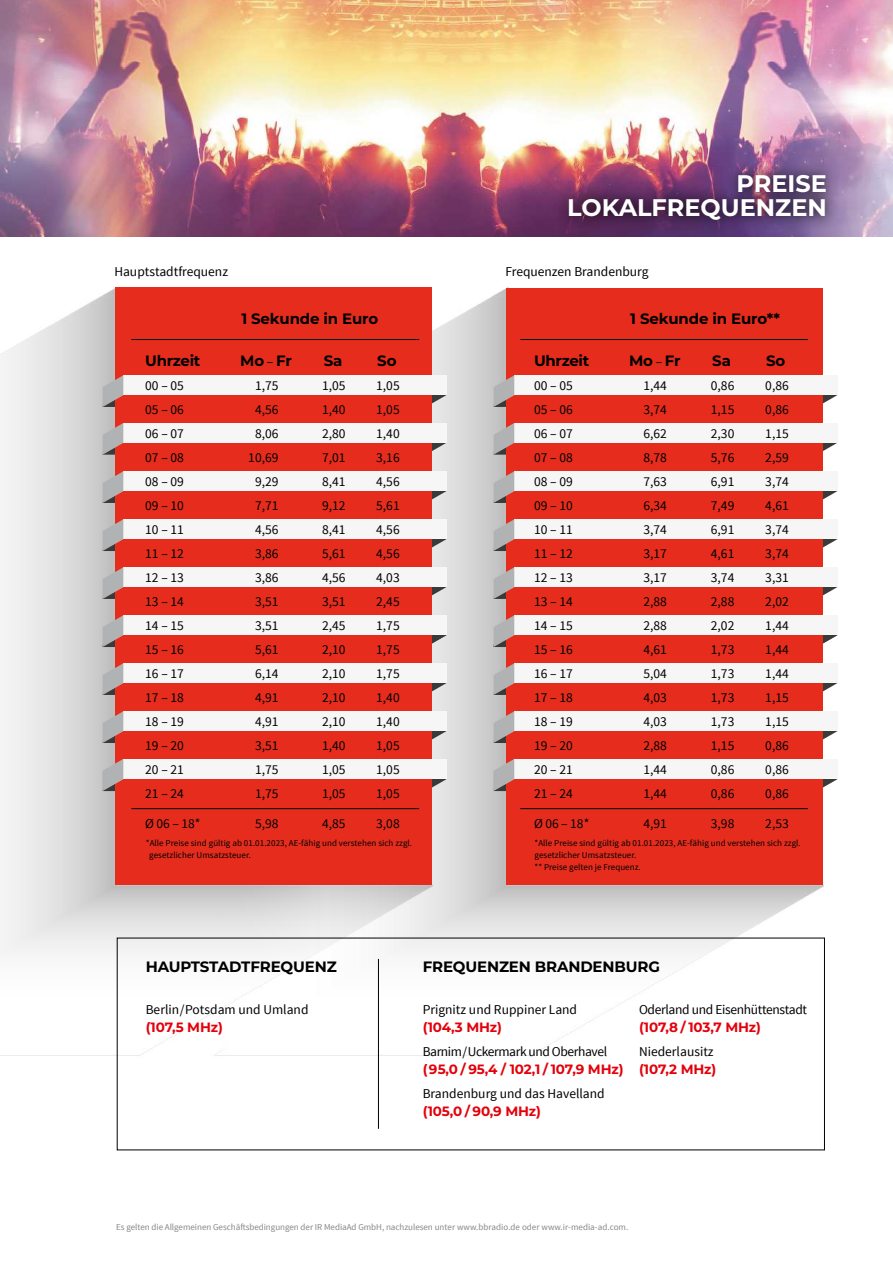
<style>
.page{position:relative;width:893px;height:1263px;background:#fff}
.page>*{position:absolute;margin:0;border:0;box-sizing:border-box;transform-origin:0 0}
.t1{font:700 24px/24px "Montserrat";color:#fff;text-align:right}
.t2{font:700 15px "Montserrat";letter-spacing:-.01em;color:#000}
.t3{font:13.5px/24px "Source Sans Pro";color:#000;text-align:justify}
.t4{font:700 13.5px "Montserrat";letter-spacing:-.01em;color:#e3000b}
.t5{font:13.5px "Source Sans Pro";letter-spacing:-.03em;color:#000}
.t6{font:13.5px "Source Sans Pro";letter-spacing:-.025em;color:#000}
.t7{font:9px/12px "Source Sans Pro";letter-spacing:.005em;color:#000}
.t8{font:9px "Source Sans Pro";letter-spacing:-.005em;color:#868786}
.s1{font-family:"Source Sans Pro";font-weight:400;font-size:13.5px}
</style>
<div class="page">
<img style="left:0;top:287px;width:158px;height:864px">
<img style="left:158px;top:287px;width:665px;height:864px">
<img style="left:0;top:0;width:893px;height:237px">
<svg style="left:432px;top:395px;width:14px;height:12px"></svg>
<svg style="left:823px;top:395px;width:14px;height:9px"></svg>
<svg style="left:432px;top:539px;width:14px;height:12px"></svg>
<svg style="left:823px;top:539px;width:14px;height:9px"></svg>
<svg style="left:432px;top:443px;width:14px;height:12px"></svg>
<svg style="left:823px;top:443px;width:14px;height:8px"></svg>
<svg style="left:432px;top:587px;width:14px;height:12px"></svg>
<svg style="left:823px;top:587px;width:14px;height:9px"></svg>
<svg style="left:432px;top:683px;width:14px;height:12px"></svg>
<svg style="left:823px;top:683px;width:14px;height:9px"></svg>
<svg style="left:432px;top:779px;width:14px;height:12px"></svg>
<svg style="left:823px;top:779px;width:14px;height:9px"></svg>
<svg style="left:432px;top:491px;width:14px;height:12px"></svg>
<svg style="left:823px;top:491px;width:14px;height:9px"></svg>
<svg style="left:432px;top:635px;width:14px;height:12px"></svg>
<svg style="left:823px;top:635px;width:14px;height:9px"></svg>
<svg style="left:432px;top:731px;width:14px;height:12px"></svg>
<svg style="left:823px;top:731px;width:14px;height:9px"></svg>
<div style="left:116px;top:288px;width:316px;height:597px;background:#e62d1d"></div>
<div style="left:507px;top:288px;width:316px;height:596px;background:#e62d1d"></div>
<div style="left:123px;top:375px;width:323px;height:20px;background:#f6f6f6"></div>
<svg style="left:103px;top:375px;width:20px;height:32px"></svg>
<div style="left:514px;top:375px;width:323px;height:20px;background:#f6f6f6"></div>
<svg style="left:494px;top:375px;width:20px;height:32px"></svg>
<div style="left:123px;top:471px;width:323px;height:20px;background:#f6f6f6"></div>
<svg style="left:103px;top:471px;width:20px;height:32px"></svg>
<div style="left:514px;top:471px;width:323px;height:20px;background:#f6f6f6"></div>
<svg style="left:494px;top:471px;width:20px;height:32px"></svg>
<div style="left:123px;top:519px;width:323px;height:20px;background:#f6f6f6"></div>
<svg style="left:103px;top:519px;width:20px;height:32px"></svg>
<div style="left:514px;top:519px;width:323px;height:20px;background:#f6f6f6"></div>
<svg style="left:494px;top:519px;width:20px;height:32px"></svg>
<div style="left:123px;top:567px;width:323px;height:20px;background:#f6f6f6"></div>
<svg style="left:103px;top:567px;width:20px;height:32px"></svg>
<div style="left:514px;top:567px;width:323px;height:20px;background:#f6f6f6"></div>
<svg style="left:494px;top:567px;width:20px;height:32px"></svg>
<div style="left:123px;top:615px;width:323px;height:20px;background:#f6f6f6"></div>
<svg style="left:103px;top:615px;width:20px;height:32px"></svg>
<div style="left:514px;top:615px;width:323px;height:20px;background:#f6f6f6"></div>
<svg style="left:494px;top:615px;width:20px;height:32px"></svg>
<div style="left:123px;top:663px;width:323px;height:20px;background:#f6f6f6"></div>
<svg style="left:103px;top:663px;width:20px;height:32px"></svg>
<div style="left:514px;top:663px;width:323px;height:20px;background:#f6f6f6"></div>
<svg style="left:494px;top:663px;width:20px;height:32px"></svg>
<div style="left:123px;top:711px;width:323px;height:20px;background:#f6f6f6"></div>
<svg style="left:103px;top:711px;width:20px;height:32px"></svg>
<div style="left:514px;top:711px;width:323px;height:20px;background:#f6f6f6"></div>
<svg style="left:494px;top:711px;width:20px;height:32px"></svg>
<div style="left:123px;top:759px;width:323px;height:20px;background:#f6f6f6"></div>
<svg style="left:103px;top:759px;width:20px;height:32px"></svg>
<div style="left:514px;top:759px;width:323px;height:20px;background:#f6f6f6"></div>
<svg style="left:494px;top:759px;width:20px;height:32px"></svg>
<div style="left:123px;top:423px;width:323px;height:20px;background:#f6f6f6"></div>
<svg style="left:103px;top:423px;width:20px;height:32px"></svg>
<div style="left:514px;top:423px;width:323px;height:20px;background:#f6f6f6"></div>
<svg style="left:494px;top:423px;width:20px;height:32px"></svg>
<hr style="left:131px;top:808px;width:288px;height:1px;background:#000">
<hr style="left:520px;top:808px;width:288px;height:1px;background:#000">
<hr style="left:131px;top:339px;width:288px;height:1px;background:#000">
<hr style="left:520px;top:339px;width:288px;height:1px;background:#000">
<hr style="left:378px;top:959px;width:1px;height:170px;background:#000">
<img style="left:555px;top:161px;width:284px;height:72px">
<h1 class="t1" style="left:567px;top:170px;width:261px">PREISE<br>LOKALFREQUENZEN</h1>
<p class="t3" style="left:114px;top:260px;width:115px">Hauptstadtfrequenz</p>
<p class="t3" style="left:505px;top:260px;width:145px">Frequenzen Brandenburg</p>
<p class="t2" style="left:145px;top:350px;width:57px">Uhrzeit</p>
<p class="t3" style="left:145px;top:374px;width:40px">00 – 05<br>05 – 06<br>06 – 07<br>07 – 08<br>08 – 09<br>09 – 10<br>10 – 11<br>11 – 12<br>12 – 13<br>13 – 14<br>14 – 15<br>15 – 16<br>16 – 17<br>17 – 18<br>18 – 19<br>19 – 20<br>20 – 21<br>21 – 24</p>
<p class="t3" style="left:145px;top:812px;width:57px">Ø 06 – 18*</p>
<p class="t2" style="left:241px;top:308px;width:138px">1 Sekunde in Euro</p>
<p class="t2" style="left:630px;top:308px;width:151px">1 Sekunde in Euro**</p>
<p class="t2" style="left:324px;top:350px;width:20px">Sa</p>
<p class="t3" style="left:322px;top:374px;width:25px">1,05<br>1,40<br>2,80<br>7,01<br>8,41<br>9,12<br>8,41<br>5,61<br>4,56<br>3,51<br>2,45<br>2,10<br>2,10<br>2,10<br>2,10<br>1,40<br>1,05<br>1,05</p>
<p class="t3" style="left:322px;top:812px;width:25px">4,85</p>
<p class="t2" style="left:534px;top:350px;width:57px">Uhrzeit</p>
<p class="t3" style="left:534px;top:374px;width:40px">00 – 05<br>05 – 06<br>06 – 07<br>07 – 08<br>08 – 09<br>09 – 10<br>10 – 11<br>11 – 12<br>12 – 13<br>13 – 14<br>14 – 15<br>15 – 16<br>16 – 17<br>17 – 18<br>18 – 19<br>19 – 20<br>20 – 21<br>21 – 24</p>
<p class="t3" style="left:534px;top:812px;width:57px">Ø 06 – 18*</p>
<p class="t2" style="left:377px;top:350px;width:21px">So</p>
<p class="t3" style="left:376px;top:374px;width:25px">1,05<br>1,05<br>1,40<br>3,16<br>4,56<br>5,61<br>4,56<br>4,56<br>4,03<br>2,45<br>1,75<br>1,75<br>1,75<br>1,40<br>1,40<br>1,05<br>1,05<br>1,05</p>
<p class="t3" style="left:376px;top:812px;width:25px">3,08</p>
<p class="t2" style="left:712px;top:350px;width:20px">Sa</p>
<p class="t2" style="left:766px;top:350px;width:21px">So</p>
<p class="t3" style="left:765px;top:374px;width:25px">0,86<br>0,86<br>1,15<br>2,59<br>3,74<br>4,61<br>3,74<br>3,74<br>3,31<br>2,02<br>1,44<br>1,44<br>1,44<br>1,15<br>1,15<br>0,86<br>0,86<br>0,86</p>
<p class="t3" style="left:765px;top:812px;width:25px">2,53</p>
<p class="t2" style="left:240px;top:350px;width:53px">Mo <span class="s1">–</span> Fr</p>
<p class="t3" style="left:248px;top:374px;width:32px;text-align:center">1,75<br>4,56<br>8,06<br>10,69<br>9,29<br>7,71<br>4,56<br>3,86<br>3,86<br>3,51<br>3,51<br>5,61<br>6,14<br>4,91<br>4,91<br>3,51<br>1,75<br>1,75</p>
<p class="t3" style="left:255px;top:812px;width:25px">5,98</p>
<p class="t2" style="left:629px;top:350px;width:53px">Mo <span class="s1">–</span> Fr</p>
<p class="t3" style="left:643px;top:374px;width:25px">1,44<br>3,74<br>6,62<br>8,78<br>7,63<br>6,34<br>3,74<br>3,17<br>3,17<br>2,88<br>2,88<br>4,61<br>5,04<br>4,03<br>4,03<br>2,88<br>1,44<br>1,44</p>
<p class="t3" style="left:643px;top:812px;width:25px">4,91</p>
<p class="t3" style="left:711px;top:374px;width:25px">0,86<br>1,15<br>2,30<br>5,76<br>6,91<br>7,49<br>6,91<br>4,61<br>3,74<br>2,88<br>2,02<br>1,73<br>1,73<br>1,73<br>1,73<br>1,15<br>0,86<br>0,86</p>
<p class="t3" style="left:711px;top:812px;width:25px">3,98</p>
<p class="t7" style="left:149px;top:837px;width:264px;text-indent:-3px">*Alle Preise sind gültig ab 01.01.2023, AE-fähig und verstehen sich zzgl. gesetzlicher Umsatzsteuer.</p>
<p class="t7" style="left:534px;top:837px;width:268px">*Alle Preise sind gültig ab 01.01.2023, AE-fähig und verstehen sich zzgl. gesetzlicher Umsatzsteuer.<br>** Preise gelten je Frequenz.</p>
<p class="t2" style="left:146px;top:956px;width:192px">HAUPTSTADTFREQUENZ</p>
<p class="t3" style="left:146px;top:998px;width:164px">Berlin/Potsdam und Umland</p>
<p class="t4" style="left:146px;top:1017px;width:79px">(107,5 MHz)</p>
<p class="t2" style="left:423px;top:956px;width:239px">FREQUENZEN BRANDENBURG</p>
<p class="t3" style="left:423px;top:998px;width:156px">Prignitz und Ruppiner Land</p>
<p class="t4" style="left:423px;top:1017px;width:81px">(104,3 MHz)</p>
<p class="t5" style="left:423px;top:1043px;width:186px">Barnim/Uckermark und Oberhavel</p>
<p class="t4" style="left:423px;top:1059px;width:202px">( 95,0 / 95,4 / 102,1 / 107,9 MHz)</p>
<p class="t3" style="left:423px;top:1082px;width:184px">Brandenburg und das Havelland</p>
<p class="t4" style="left:423px;top:1101px;width:120px">(105,0 / 90,9 MHz)</p>
<p class="t6" style="left:639px;top:1001px;width:170px">Oderland und Eisenhüttenstadt</p>
<p class="t4" style="left:639px;top:1017px;width:123px">(107,8 / 103,7 MHz)</p>
<p class="t3" style="left:639px;top:1040px;width:76px">Niederlausitz</p>
<p class="t4" style="left:639px;top:1059px;width:79px">(107,2 MHz)</p>
<p class="t8" style="left:116px;top:1221px;width:514px">Es gelten die Allgemeinen Geschäftsbedingungen der IR MediaAd GmbH, nachzulesen unter www.bbradio.de oder www.ir-media-ad.com.</p>
</div>
